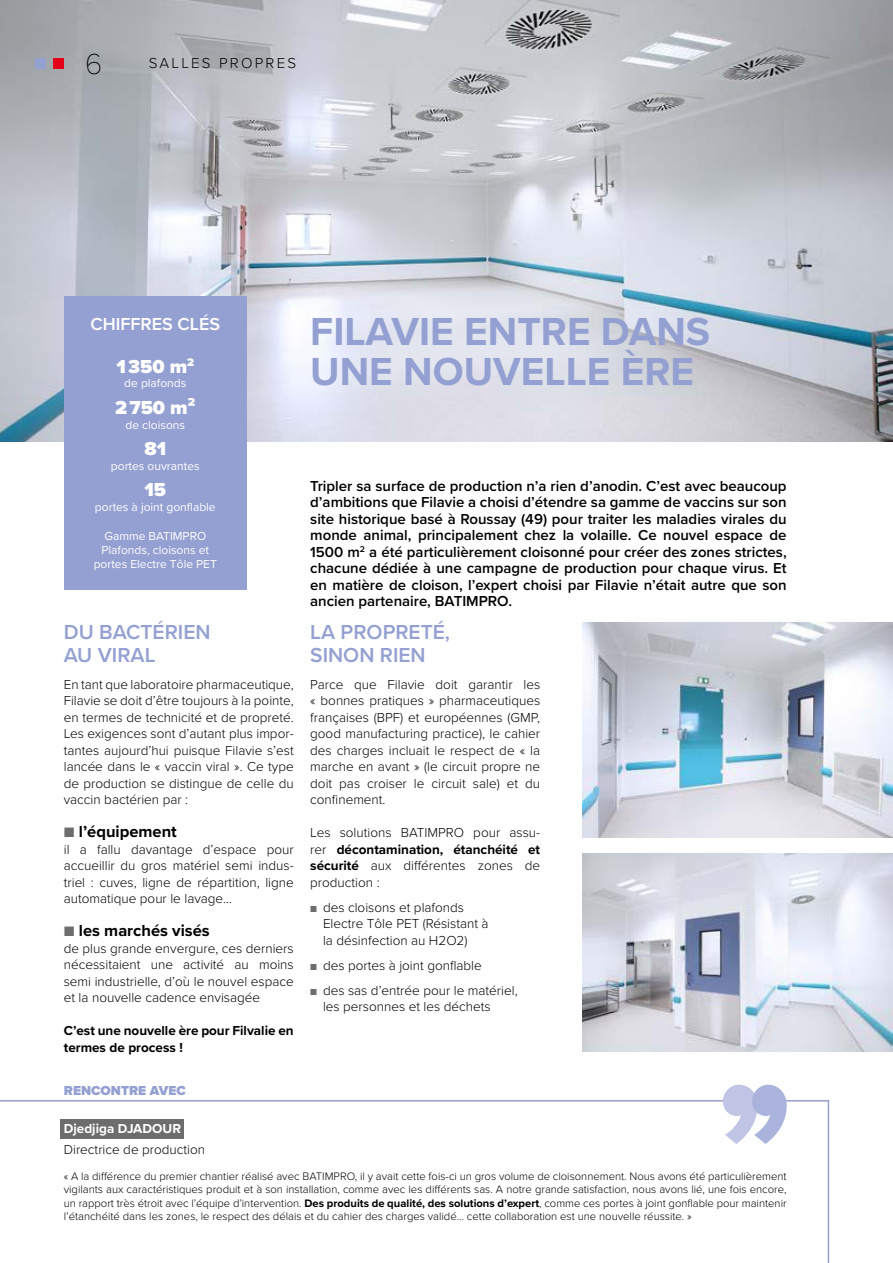
<style>
.page{position:relative;width:893px;height:1263px;background:#fff}
.page>*{position:absolute;margin:0;border:0;box-sizing:border-box;transform-origin:0 0}
.t1{font:700 40.5px/40.5px "Proxima Nova";color:#94a0d1}
.t2{font:100 30px "Proxima Nova T";color:#000}
.t3{font:600 21px/22.5px "Proxima Nova";color:#94a0d1}
.t4{font:900 19.5px "Proxima Nova";color:#fff}
.t5{font:600 18px "Proxima Nova";color:#fff}
.t6{font:700 16.5px "Proxima Nova";color:#000}
.t7{font:600 15px/16.5px "Proxima Nova";color:#000;text-align:justify}
.t8{font:300 15px "Proxima Nova";letter-spacing:.15em;color:#000}
.t9{font:300 13.5px/16.5px "Proxima Nova";color:#000;text-align:justify}
.t10{font:700 13.5px/16.5px "Proxima Nova";color:#000}
.t11{font:700 13.5px "Proxima Nova";color:#fff}
.t12{font:900 13.5px "Proxima Nova";color:#94a0d1}
.t13{font:12px/14.4px "Proxima Nova";color:#fff;text-align:center}
.t14{font:300 11.25px/13.5px "Proxima Nova";color:#000;text-align:justify}
.s1{color:#6d6d6d}
.s2{font-weight:700}
.s3{font-size:10.5px;color:#6d6d6d}
</style>
<div class="page">
<svg style="left:0;top:1100px;width:830px;height:163px"></svg>
<svg style="left:723px;top:1085px;width:64px;height:59px"></svg>
<div style="left:61px;top:1119px;width:123px;height:20px;background:#6d6d6d"></div>
<img style="left:0;top:0;width:893px;height:441px">
<img style="left:583px;top:623px;width:310px;height:214px">
<img style="left:583px;top:854px;width:310px;height:198px">
<div style="left:64px;top:296px;width:183px;height:294px;background:#94a0d1"></div>
<div style="left:53px;top:58px;width:11px;height:11px;background:#e30017"></div>
<div style="left:35px;top:58px;width:11px;height:11px;background:#94a0d1"></div>
<h2 class="t2" style="left:85px;top:41px;width:19px">6</h2>
<p class="t8" style="left:149px;top:52px;width:149px">SALLES PROPRES</p>
<h3 class="t5" style="left:90px;top:310px;width:131px">CHIFFRES CLÉS</h3>
<h3 class="t4" style="left:116px;top:352px;width:79px">1 350 m<sup>2</sup></h3>
<p class="t13" style="left:124px;top:376px;width:64px">de plafonds</p>
<h3 class="t4" style="left:115px;top:393px;width:82px">2 750 m²</h3>
<p class="t13" style="left:126px;top:417px;width:61px">de cloisons</p>
<h3 class="t4" style="left:144px;top:434px;width:23px">81</h3>
<p class="t13" style="left:111px;top:458px;width:90px">portes ouvrantes</p>
<h3 class="t4" style="left:145px;top:475px;width:23px">15</h3>
<p class="t13" style="left:95px;top:499px;width:122px">portes à joint gonflable</p>
<p class="t13" style="left:94px;top:528px;width:125px">Gamme BATIMPRO<br>Plafonds, cloisons et portes Electre Tôle PET</p>
<h3 class="t3" style="left:64px;top:620px;width:148px">DU BACTÉRIEN<br>AU VIRAL</h3>
<p class="t9" style="left:64px;top:675px;width:231px">En tant que laboratoire pharmaceutique, Filavie se doit d’être toujours à la pointe, en termes de technicité et de propreté.<br>Les exigences sont d’autant plus impor‑ tantes aujourd’hui puisque Filavie s’est lancée dans le « vaccin viral ». Ce type de production se distingue de celle du vaccin bactérien par :</p>
<p class="t6" style="left:64px;top:819px;width:115px"><span class="s1">■</span> l’équipement</p>
<p class="t9" style="left:64px;top:840px;width:231px">il a fallu davantage d’espace pour accueillir du gros matériel semi indus‑ triel : cuves, ligne de répartition, ligne automatique pour le lavage…</p>
<p class="t6" style="left:64px;top:918px;width:148px"><span class="s1">■</span> les marchés visés</p>
<p class="t9" style="left:64px;top:939px;width:231px">de plus grande envergure, ces derniers nécessitaient une activité au moins semi industrielle, d’où le nouvel espace et la nouvelle cadence envisagée</p>
<p class="t10" style="left:64px;top:1022px;width:231px">C’est une nouvelle ère pour Filvalie en termes de process !</p>
<h1 class="t1" style="left:310px;top:310px;width:401px">FILAVIE ENTRE DANS<br>UNE NOUVELLE ÈRE</h1>
<p class="t7" style="left:310px;top:477px;width:478px">Tripler sa surface de production n’a rien d’anodin. C’est avec beaucoup d’ambitions que Filavie a choisi d’étendre sa gamme de vaccins sur son site historique basé à Roussay (49) pour traiter les maladies virales du monde animal, principalement chez la volaille. Ce nouvel espace de 1500 m<sup>2</sup> a été particulièrement cloisonné pour créer des zones strictes, chacune dédiée à une campagne de production pour chaque virus. Et en matière de cloison, l’expert choisi par Filavie n’était autre que son ancien partenaire, BATIMPRO.</p>
<h3 class="t3" style="left:310px;top:620px;width:141px">LA PROPRETÉ,<br>SINON RIEN</h3>
<p class="t9" style="left:310px;top:675px;width:231px">Parce que Filavie doit garantir les « bonnes pratiques » pharmaceutiques françaises (BPF) et européennes (GMP, good manufacturing practice), le cahier des charges incluait le respect de « la marche en avant » (le circuit propre ne doit pas croiser le circuit sale) et du confinement.</p>
<p class="t9" style="left:310px;top:824px;width:231px">Les solutions BATIMPRO pour assu‑ rer <span class="s2">décontamination, étanchéité et sécurité</span> aux différentes zones de production :</p>
<p class="t9" style="left:323px;top:898px;width:167px;text-align:left;text-indent:-13px"><span class="s3">■</span> des cloisons et plafonds<br>Electre Tôle PET (Résistant à la désinfection au H2O2)</p>
<p class="t9" style="left:310px;top:956px;width:173px"><span class="s3">■</span> des portes à joint gonflable</p>
<p class="t9" style="left:323px;top:981px;width:196px;text-indent:-13px"><span class="s3">■</span> des sas d’entrée pour le matériel, les personnes et les déchets</p>
<p class="t12" style="left:64px;top:1081px;width:123px">RENCONTRE AVEC</p>
<p class="t11" style="left:64px;top:1118px;width:119px">Djedjiga DJADOUR</p>
<p class="t9" style="left:64px;top:1140px;width:143px">Directrice de production</p>
<p class="t14" style="left:64px;top:1169px;width:724px">« A la différence du premier chantier réalisé avec BATIMPRO, il y avait cette fois-ci un gros volume de cloisonnement. Nous avons été particulièrement vigilants aux caractéristiques produit et à son installation, comme avec les différents sas. A notre grande satisfaction, nous avons lié, une fois encore, un rapport très étroit avec l’équipe d’intervention. <span class="s2">Des produits de qualité, des solutions d’expert</span>, comme ces portes à joint gonflable pour maintenir l’étanchéité dans les zones, le respect des délais et du cahier des charges validé… cette collaboration est une nouvelle réussite. »</p>
</div>
